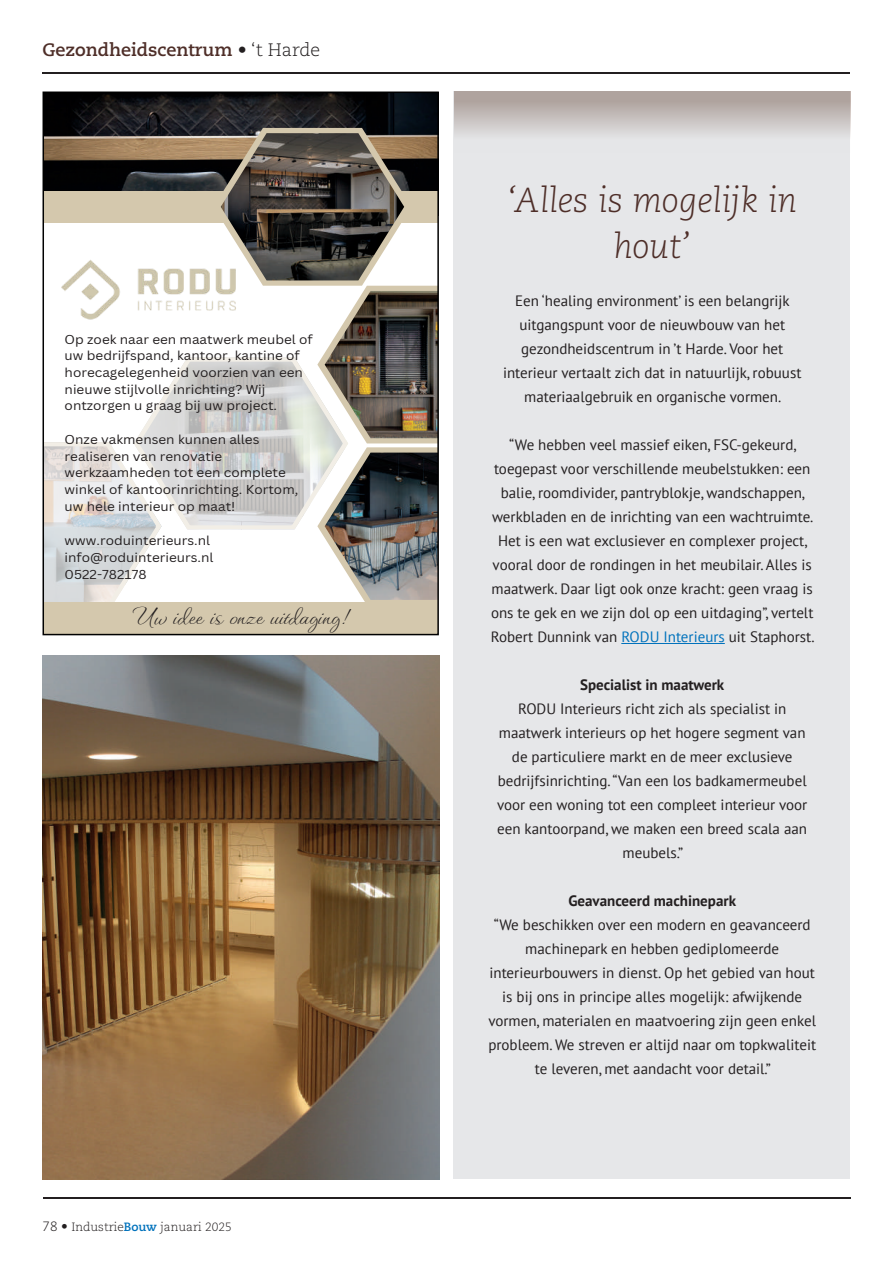
<style>
.page{position:relative;width:893px;height:1263px;background:#fff}
.page>*{position:absolute;margin:0;border:0;box-sizing:border-box;transform-origin:0 0}
.t1{font:italic 300 34.5px/46.5px "Caecilia LT Pro 46";color:#4e2e28;text-align:center}
.t2{font:31.05px "Waterfall";color:#231f20;scale:1.08 1}
.t3{font:700 18px "Caecilia LT Pro 75";color:#4e2e28}
.t4{font:15px/24px "PT Sans";color:#231f20;text-align:center}
.t5{font:700 15px "PT Sans";color:#231f20}
.t6{font:12.6px/16.8px "Canva Sans";color:#231f20;scale:1.08 1}
.t7{font:300 12px "Caecilia LT Pro 45";color:#231f20}
.s1{font-family:"Caecilia LT Pro 45";font-weight:300;color:#231f20}
.s2{font-size:13.5px}
.s3{font-family:"Caecilia LT Pro 75";font-weight:700;color:#0072bc}
.s4{color:#0072bc}
</style>
<div class="page">
<hr style="left:43px;top:73px;width:807px;height:1px;background:#231f20">
<hr style="left:43px;top:1198px;width:808px;height:1px;background:#231f20">
<img style="left:46px;top:95px;width:390px;height:33px">
<svg style="left:46px;top:128px;width:390px;height:504px"></svg>
<img style="left:325px;top:453px;width:111px;height:147px">
<img style="left:57px;top:256px;width:184px;height:68px">
<div style="left:43px;top:92px;width:396px;height:543px;border:2px solid #000"></div>
<div style="left:454px;top:92px;width:396px;height:1087px;background:#e6e7e9"></div>
<hr style="left:621px;top:643px;width:104px;height:1px;background:#0072bc">
<div style="left:454px;top:92px;width:396px;height:61px;background:linear-gradient(to bottom,#a89b95,#eff3f6)"></div>
<img style="left:43px;top:655px;width:396px;height:524px">
<p class="t3" style="left:43px;top:38px;width:279px">Gezondheidscentrum <span class="s1">• ‘t Harde</span></p>
<p class="t6" style="left:65px;top:331px;width:231px">Op zoek naar een maatwerk meubel of uw bedrijfspand, kantoor, kantine of horecagelegenheid voorzien van een nieuwe stijlvolle inrichting? Wij ontzorgen u graag bij uw project.</p>
<p class="t6" style="left:65px;top:431px;width:218px">Onze vakmensen kunnen alles realiseren van renovatie werkzaamheden tot een complete winkel of kantoorinrichting. Kortom, uw hele interieur op maat!</p>
<p class="t6" style="left:65px;top:532px;width:139px">www.roduinterieurs.nl info@roduinterieurs.nl<br>0522-782178</p>
<h2 class="t2" style="left:133px;top:595px;width:202px">Uw idee is onze uitdaging!</h2>
<p class="t7" style="left:43px;top:1219px;width:191px"><span class="s2">78 •</span> Industrie<span class="s3">Bouw</span> januari 2025</p>
<h1 class="t1" style="left:507px;top:176px;width:291px">‘Alles is mogelijk in hout’</h1>
<p class="t4" style="left:503px;top:289px;width:300px">Een ‘healing environment’ is een belangrijk uitgangspunt voor de nieuwbouw van het gezondheidscentrum in ’t Harde. Voor het interieur vertaalt zich dat in natuurlijk, robuust materiaalgebruik en organische vormen.</p>
<p class="t4" style="left:491px;top:433px;width:326px">“We hebben veel massief eiken, FSC-gekeurd, toegepast voor verschillende meubelstukken: een balie, roomdivider, pantryblokje, wandschappen, werkbladen en de inrichting van een wachtruimte.<br>Het is een wat exclusiever en complexer project, vooral door de rondingen in het meubilair. Alles is maatwerk. Daar ligt ook onze kracht: geen vraag is ons te gek en we zijn dol op een uitdaging”, vertelt Robert Dunnink van <span class="s4">RODU Interieurs</span> uit Staphorst.</p>
<p class="t5" style="left:580px;top:675px;width:146px">Specialist in maatwerk</p>
<p class="t4" style="left:497px;top:697px;width:312px">RODU Interieurs richt zich als specialist in maatwerk interieurs op het hogere segment van de particuliere markt en de meer exclusieve bedrijfsinrichting. “Van een los badkamermeubel voor een woning tot een compleet interieur voor een kantoorpand, we maken een breed scala aan meubels.”</p>
<p class="t5" style="left:568px;top:891px;width:169px">Geavanceerd machinepark</p>
<p class="t4" style="left:488px;top:913px;width:329px">“We beschikken over een modern en geavanceerd machinepark en hebben gediplomeerde interieurbouwers in dienst. Op het gebied van hout is bij ons in principe alles mogelijk: afwijkende vormen, materialen en maatvoering zijn geen enkel probleem. We streven er altijd naar om topkwaliteit te leveren, met aandacht voor detail.”</p>
</div>
